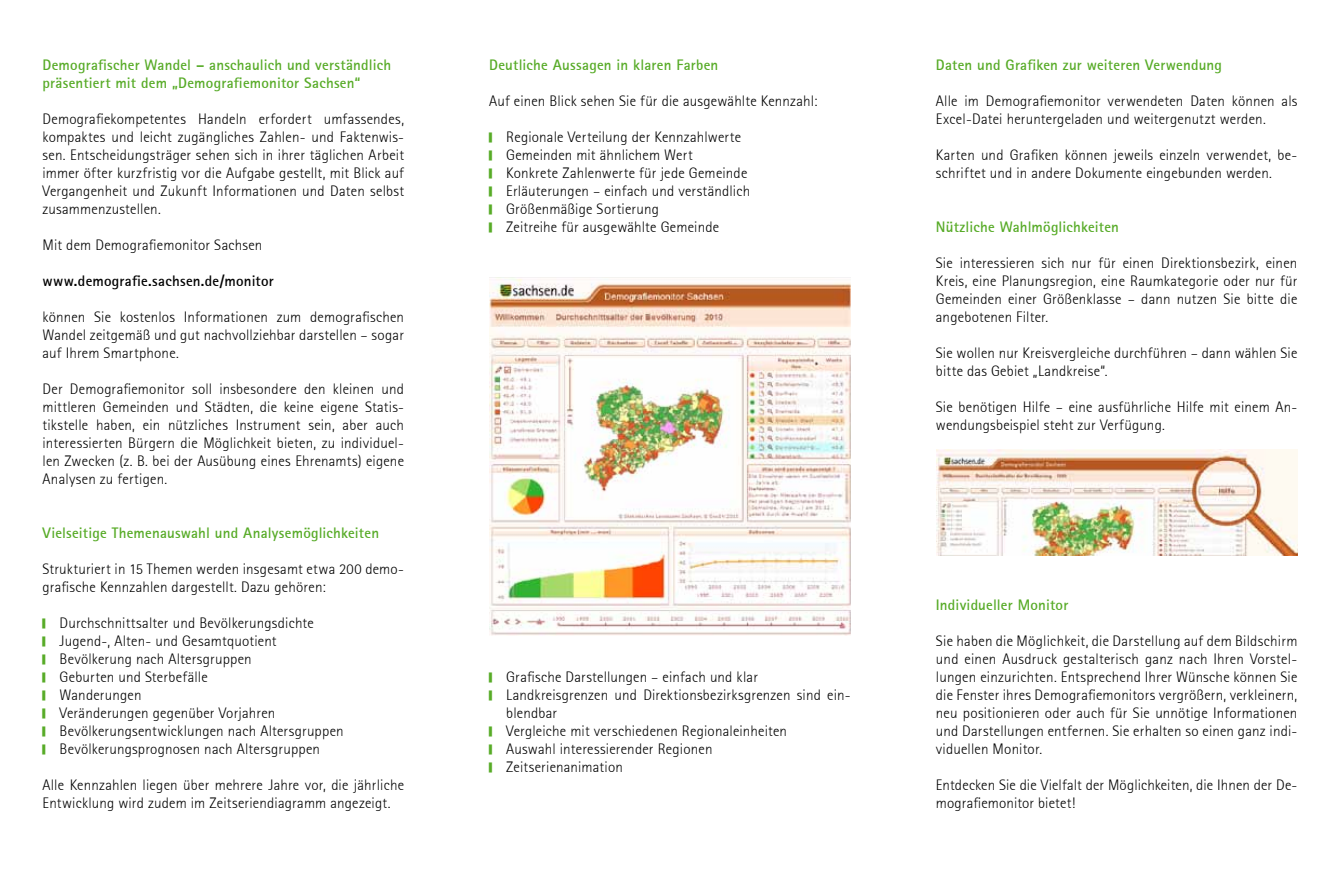
<style>
.page{position:relative;width:1340px;height:893px;background:#fff}
.page>*{position:absolute;margin:0;border:0;box-sizing:border-box;transform-origin:0 0}
.t1{font:300 15px/18px "Rotis Sans Serif";letter-spacing:.01em;color:#000}
.t2{font:700 15px/18px "Rotis Sans Serif";letter-spacing:.01em;color:#57ab27}
.t3{font:700 15px "Rotis Sans Serif";letter-spacing:.015em;color:#000}
.s1{font-family:"Arial";font-weight:400;font-size:8.25px;color:#57ab27}
</style>
<div class="page">
<img style="left:489px;top:277px;width:361px;height:358px">
<img style="left:936px;top:449px;width:361px;height:106px">
<p class="t2" style="left:43px;top:56px;width:350px">Demografischer Wandel – anschaulich und verständlich präsentiert mit dem „Demografiemonitor Sachsen“</p>
<p class="t1" style="left:43px;top:110px;width:363px;text-align:justify">Demografiekompetentes Handeln erfordert umfassendes, kompaktes und leicht zugängliches Zahlen- und Faktenwis&shy;sen. Entscheidungsträger sehen sich in ihrer täglichen Arbeit immer öfter kurzfristig vor die Aufgabe gestellt, mit Blick auf Vergangenheit und Zukunft Informationen und Daten selbst zusammenzustellen.</p>
<p class="t1" style="left:43px;top:236px;width:221px">Mit dem Demografiemonitor Sachsen</p>
<p class="t3" style="left:43px;top:271px;width:233px">www.demografie.sachsen.de/monitor</p>
<p class="t1" style="left:43px;top:308px;width:363px;text-align:justify">können Sie kostenlos Informationen zum demografischen Wandel zeitgemäß und gut nachvollziehbar darstellen – sogar auf Ihrem Smartphone.</p>
<p class="t1" style="left:43px;top:380px;width:363px;text-align:justify">Der Demografiemonitor soll insbesondere den kleinen und mittleren Gemeinden und Städten, die keine eigene Statis&shy;tikstelle haben, ein nützliches Instrument sein, aber auch interessierten Bürgern die Möglichkeit bieten, zu individuel&shy;len Zwecken (z. B. bei der Ausübung eines Ehrenamts) eigene Analysen zu fertigen.</p>
<p class="t2" style="left:43px;top:524px;width:338px">Vielseitige Themenauswahl und Analysemöglichkeiten</p>
<p class="t1" style="left:43px;top:560px;width:363px">Strukturiert in 15 Themen werden insgesamt etwa 200 demo&shy;grafische Kennzahlen dargestellt. Dazu gehören:</p>
<p class="t1" style="left:43px;top:614px;width:303px"><span class="s1">▌</span> Durchschnittsalter und Bevölkerungsdichte<br><span class="s1">▌</span> Jugend-, Alten- und Gesamtquotient<br><span class="s1">▌</span> Bevölkerung nach Altersgruppen<br><span class="s1">▌</span> Geburten und Sterbefälle<br><span class="s1">▌</span> Wanderungen<br><span class="s1">▌</span> Veränderungen gegenüber Vorjahren<br><span class="s1">▌</span> Bevölkerungsentwicklungen nach Altersgruppen <span class="s1">▌</span> Bevölkerungsprognosen nach Altersgruppen</p>
<p class="t1" style="left:43px;top:776px;width:363px">Alle Kennzahlen liegen über mehrere Jahre vor, die jährliche<br>Entwicklung wird zudem im Zeitseriendiagramm angezeigt.</p>
<p class="t2" style="left:489px;top:56px;width:231px">Deutliche Aussagen in klaren Farben</p>
<p class="t1" style="left:489px;top:92px;width:330px">Auf einen Blick sehen Sie für die ausgewählte Kennzahl:</p>
<p class="t1" style="left:489px;top:128px;width:262px"><span class="s1">▌</span> Regionale Verteilung der Kennzahlwerte <span class="s1">▌</span> Gemeinden mit ähnlichem Wert<br><span class="s1">▌</span> Konkrete Zahlenwerte für jede Gemeinde <span class="s1">▌</span> Erläuterungen – einfach und verständlich <span class="s1">▌</span> Größenmäßige Sortierung<br><span class="s1">▌</span> Zeitreihe für ausgewählte Gemeinde</p>
<p class="t1" style="left:489px;top:668px;width:270px"><span class="s1">▌</span> Grafische Darstellungen – einfach und klar</p>
<p class="t1" style="left:489px;top:686px;width:363px"><span class="s1">▌</span> Landkreisgrenzen und Direktionsbezirksgrenzen sind ein-</p>
<p class="t1" style="left:506px;top:704px;width:53px">blendbar</p>
<p class="t1" style="left:489px;top:722px;width:299px"><span class="s1">▌</span> Vergleiche mit verschiedenen Regionaleinheiten</p>
<p class="t1" style="left:489px;top:740px;width:225px"><span class="s1">▌</span> Auswahl interessierender Regionen</p>
<p class="t1" style="left:489px;top:758px;width:135px"><span class="s1">▌</span> Zeitserienanimation</p>
<p class="t2" style="left:935px;top:56px;width:288px">Daten und Grafiken zur weiteren Verwendung</p>
<p class="t1" style="left:935px;top:92px;width:363px">Alle im Demografiemonitor verwendeten Daten können als<br>Excel-Datei heruntergeladen und weitergenutzt werden.</p>
<p class="t1" style="left:935px;top:146px;width:363px">Karten und Grafiken können jeweils einzeln verwendet, be&shy;schriftet und in andere Dokumente eingebunden werden.</p>
<p class="t2" style="left:935px;top:218px;width:185px">Nützliche Wahlmöglichkeiten</p>
<p class="t1" style="left:935px;top:254px;width:363px;text-align:justify">Sie interessieren sich nur für einen Direktionsbezirk, einen Kreis, eine Planungsregion, eine Raumkategorie oder nur für Gemeinden einer Größenklasse – dann nutzen Sie bitte die angebotenen Filter.</p>
<p class="t1" style="left:935px;top:344px;width:363px">Sie wollen nur Kreisvergleiche durchführen – dann wählen Sie bitte das Gebiet „Landkreise“.</p>
<p class="t1" style="left:935px;top:398px;width:363px">Sie benötigen Hilfe – eine ausführliche Hilfe mit einem An&shy;wendungsbeispiel steht zur Verfügung.</p>
<p class="t2" style="left:935px;top:596px;width:134px">Individueller Monitor</p>
<p class="t1" style="left:935px;top:632px;width:363px;text-align:justify">Sie haben die Möglichkeit, die Darstellung auf dem Bildschirm und einen Ausdruck gestalterisch ganz nach Ihren Vorstel&shy;lungen einzurichten. Entsprechend Ihrer Wünsche können Sie die Fenster ihres Demografiemonitors vergrößern, verkleinern, neu positionieren oder auch für Sie unnötige Informationen und Darstellungen entfernen. Sie erhalten so einen ganz indi&shy;viduellen Monitor.</p>
<p class="t1" style="left:935px;top:776px;width:363px">Entdecken Sie die Vielfalt der Möglichkeiten, die Ihnen der De&shy;mografiemonitor bietet!</p>
</div>
